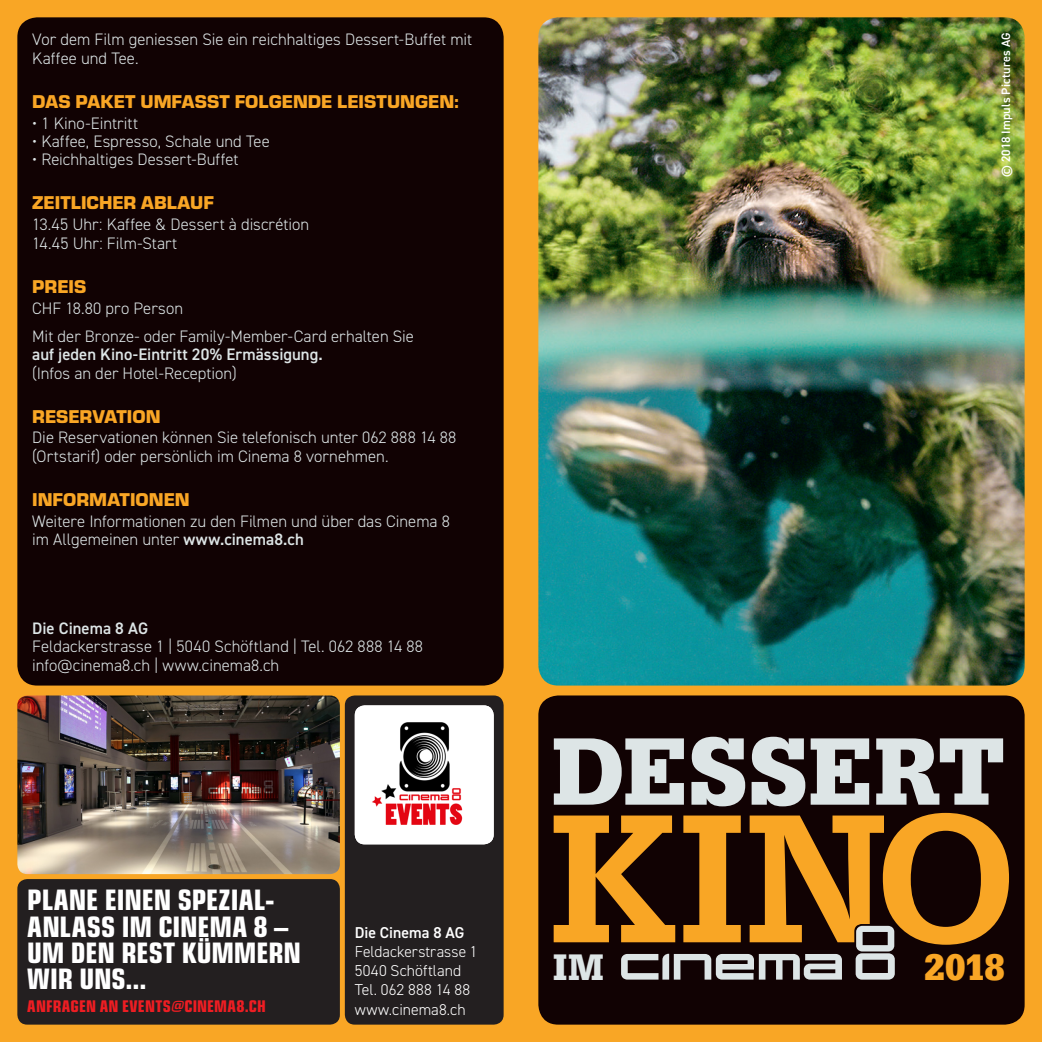
<style>
.page{position:relative;width:1042px;height:1042px;background:#f9a625}
.page>*{position:absolute;margin:0;border:0;box-sizing:border-box;transform-origin:0 0}
.t1{font:500 190.05px "Egyptienne URW Nar";color:#f9a625}
.t2{font:700 99.4px "Egyptienne URW Nar";letter-spacing:-.005em;color:#dde5e6}
.t3{font:700 38.32px "Egyptienne URW Nar";color:#f9a625}
.t4{font:700 38.32px "Egyptienne URW Nar";color:#dde5e6}
.headline{font:30.62px/26.2px "Eurostile Con Hea";letter-spacing:-.005em;color:#fff}
.KinoNachmittag_Front{font:900 19.25px "Eurostile";color:#f9a625}
.headline-2{font:17.5px "Eurostile Con Hea";letter-spacing:.015em;color:#ee1d23}
.KinoNachmittag_Front-2{font:300 16.62px/18.4px "DIN2014";color:#dde5e6}
.KinoNachmittag_Front-3{font:600 16.62px "DIN2014";color:#dde5e6}
.Inhaltsverzeichnis_f{font:300 15.75px/19.2px "DIN2014";letter-spacing:.005em;color:#fff}
.BrunchKino_Info_text{font:600 12.25px "DIN2014";letter-spacing:.015em;color:#fff}
.s1{font-weight:600}
</style>
<div class="page">
<div style="left:538px;top:695px;width:486px;height:329px;background:#110203;border-radius:20px"></div>
<div style="left:17px;top:17px;width:487px;height:668px;background:#110203;border-radius:20px"></div>
<img style="left:17px;top:695px;width:323px;height:179px">
<div style="left:17px;top:879px;width:323px;height:145px;background:#231f20;border-radius:10px"></div>
<div style="left:345px;top:695px;width:159px;height:329px;background:#231f20;border-radius:10px"></div>
<img style="left:355px;top:705px;width:139px;height:139px">
<svg style="left:854px;top:924px;width:29px;height:28px"></svg>
<svg style="left:855px;top:926px;width:40px;height:53px"></svg>
<svg style="left:621px;top:954px;width:221px;height:25px"></svg>
<img style="left:538px;top:17px;width:486px;height:668px">
<p class="KinoNachmittag_Front-2" style="left:32px;top:30px;width:441px">Vor dem Film geniessen Sie ein reichhaltiges Dessert-Buffet mit<br>Kaffee und Tee.</p>
<p class="KinoNachmittag_Front" style="left:32px;top:88px;width:428px">DAS PAKET UMFASST FOLGENDE LEISTUNGEN:</p>
<p class="KinoNachmittag_Front-2" style="left:32px;top:114px;width:107px">• 1 Kino-Eintritt</p>
<p class="KinoNachmittag_Front-2" style="left:32px;top:132px;width:239px">• Kaffee, Espresso, Schale und Tee</p>
<p class="KinoNachmittag_Front-2" style="left:32px;top:150px;width:208px">• Reichhaltiges Dessert-Buffet</p>
<p class="KinoNachmittag_Front" style="left:32px;top:189px;width:183px">ZEITLICHER ABLAUF</p>
<p class="KinoNachmittag_Front-2" style="left:32px;top:215px;width:278px">13.45 Uhr: Kaffee &amp; Dessert à discrétion<br>14.45 Uhr: Film-Start</p>
<p class="KinoNachmittag_Front" style="left:32px;top:273px;width:56px">PREIS</p>
<p class="KinoNachmittag_Front-2" style="left:32px;top:299px;width:152px">CHF 18.80 pro Person</p>
<p class="KinoNachmittag_Front-2" style="left:32px;top:327px;width:383px">Mit der Bronze- oder Family-Member-Card erhalten Sie <span class="s1">auf jeden Kino-Eintritt 20% Ermässigung.<br></span>(Infos an der Hotel-Reception)</p>
<p class="KinoNachmittag_Front" style="left:32px;top:402px;width:130px">RESERVATION</p>
<p class="KinoNachmittag_Front-2" style="left:32px;top:429px;width:426px">Die Reservationen können Sie telefonisch unter 062 888 14 88 (Ortstarif) oder persönlich im Cinema 8 vornehmen.</p>
<p class="KinoNachmittag_Front" style="left:32px;top:486px;width:159px">INFORMATIONEN</p>
<p class="KinoNachmittag_Front-2" style="left:32px;top:512px;width:419px">Weitere Informationen zu den Filmen und über das Cinema 8 im Allgemeinen unter <span class="s1">www.cinema8.ch</span></p>
<p class="KinoNachmittag_Front-3" style="left:32px;top:617px;width:117px">Die Cinema 8 AG</p>
<p class="KinoNachmittag_Front-2" style="left:32px;top:637px;width:392px">Feldackerstrasse 1 | 5040 Schöftland | Tel. 062 888 14 88 info@cinema8.ch | www.cinema8.ch</p>
<p class="headline" style="left:27px;top:885px;width:275px">PLANE EINEN SPEZIAL-<br>ANLASS IM CINEMA 8 –<br>UM DEN REST KÜMMERN<br>WIR UNS...</p>
<p class="headline-2" style="left:27px;top:993px;width:240px">ANFRAGEN AN EVENTS@CINEMA8.CH</p>
<p class="Inhaltsverzeichnis_f" style="left:355px;top:922px;width:124px"><span class="s1">Die Cinema 8 AG<br></span>Feldackerstrasse 1<br>5040 Schöftland<br>Tel. 062 888 14 88 www.cinema8.ch</p>
<p class="BrunchKino_Info_text" style="left:998px;top:177px;width:146px;rotate:-90deg">© 2018 Impuls Pictures AG</p>
<p class="t2" style="left:551px;top:712px;width:456px">DESSERT</p>
<p class="t1" style="left:548px;top:767px;width:469px">KINO</p>
<p class="t4" style="left:553px;top:944px;width:53px">IM</p>
<p class="t3" style="left:924px;top:944px;width:82px">2018</p>
</div>
